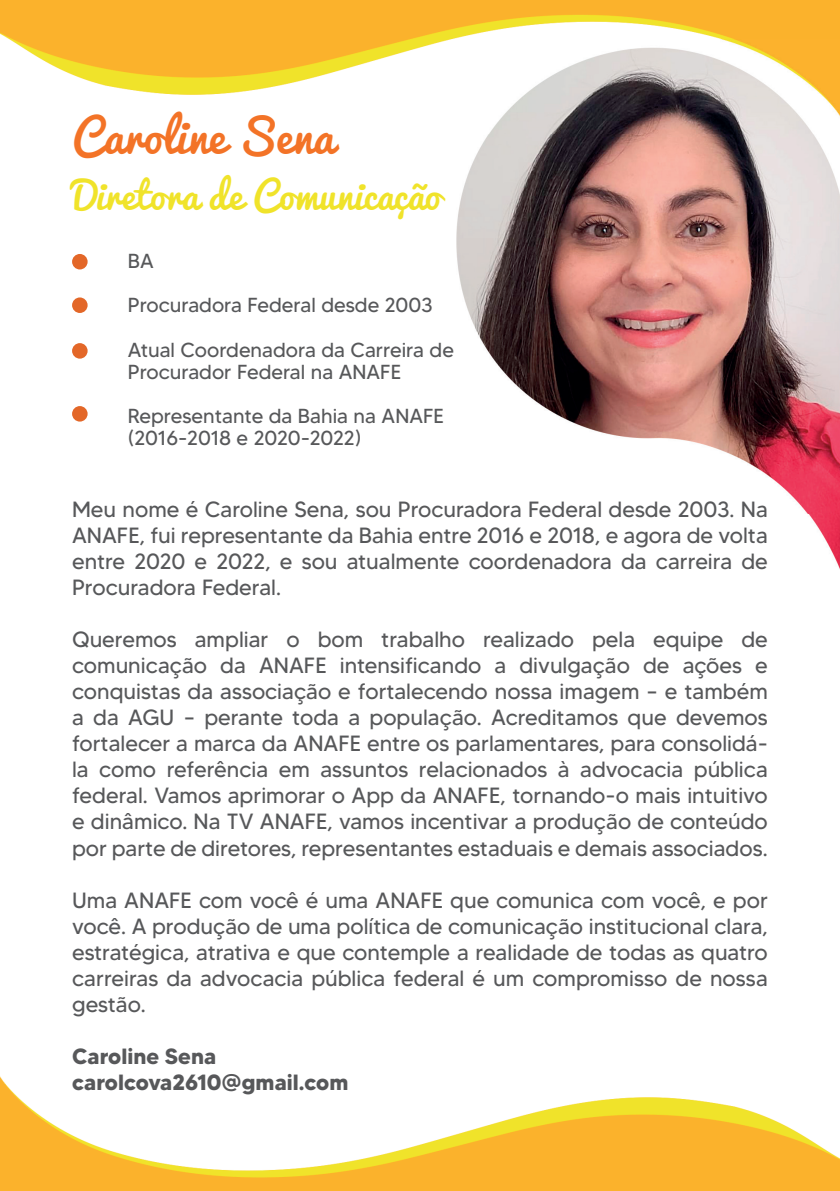
<style>
.page{position:relative;width:840px;height:1191px;background:#fff}
.page>*{position:absolute;margin:0;border:0;box-sizing:border-box;transform-origin:0 0}
.t1{font:45.4px "Pacifico";color:#f37327}
.t2{font:37.4px "Pacifico";color:#f0e32a}
.t3{font:22px/26px "MADETOMMY";color:#57585a;text-align:justify}
.t4{font:700 22px/26px "MADETOMMY";color:#57585a}
.t5{font:20.2px/44.2px "MADETOMMY";color:#57585a}
</style>
<div class="page">
<img style="left:0;top:0;width:839px;height:95px">
<img style="left:0;top:1076px;width:839px;height:115px">
<img style="left:454px;top:40px;width:385px;height:527px">
<div style="left:72px;top:254px;width:16px;height:15px;background:#e36728;border-radius:50%"></div>
<div style="left:72px;top:297px;width:16px;height:16px;background:#e36728;border-radius:50%"></div>
<div style="left:72px;top:343px;width:16px;height:16px;background:#e36728;border-radius:50%"></div>
<div style="left:72px;top:406px;width:16px;height:15px;background:#e36728;border-radius:50%"></div>
<h1 class="t1" style="left:72px;top:112px;width:263px">Caroline Sena</h1>
<h2 class="t2" style="left:72px;top:175px;width:370px">Diretora de Comunicação</h2>
<p class="t5" style="left:128px;top:239px;width:327px">BA<br>Procuradora Federal desde 2003<br>Atual Coordenadora da Carreira de</p>
<p class="t5" style="left:128px;top:349px;width:317px">Procurador Federal na ANAFE<br>Representante da Bahia na ANAFE</p>
<p class="t5" style="left:128px;top:416px;width:235px">(2016-2018 e 2020-2022)</p>
<p class="t3" style="left:72px;top:496px;width:696px">Meu nome é Caroline Sena, sou Procuradora Federal desde 2003. Na ANAFE, fui representante da Bahia entre 2016 e 2018, e agora de volta entre 2020 e 2022, e sou atualmente coordenadora da carreira de Procuradora Federal.</p>
<p class="t3" style="left:72px;top:626px;width:697px">Queremos ampliar o bom trabalho realizado pela equipe de comunicação da ANAFE intensificando a divulgação de ações e conquistas da associação e fortalecendo nossa imagem – e também a da AGU – perante toda a população. Acreditamos que devemos fortalecer a marca da ANAFE entre os parlamentares, para consolidá&shy;la como referência em assuntos relacionados à advocacia pública federal. Vamos aprimorar o App da ANAFE, tornando-o mais intuitivo e dinâmico. Na TV ANAFE, vamos incentivar a produção de conteúdo por parte de diretores, representantes estaduais e demais associados.</p>
<p class="t3" style="left:72px;top:886px;width:697px">Uma ANAFE com você é uma ANAFE que comunica com você, e por você. A produção de uma política de comunicação institucional clara, estratégica, atrativa e que contemple a realidade de todas as quatro carreiras da advocacia pública federal é um compromisso de nossa gestão.</p>
<p class="t4" style="left:72px;top:1042px;width:278px">Caroline Sena carolcova2610@gmail.com</p>
</div>
